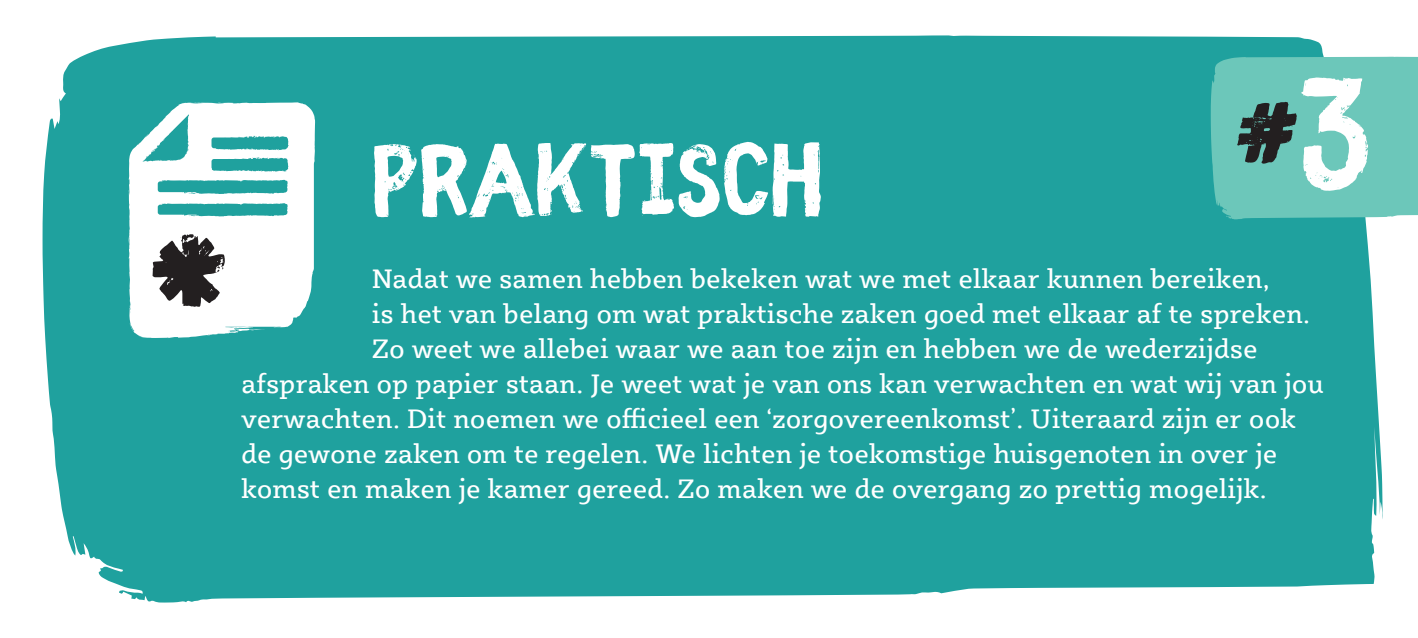
<style>
.page{position:relative;width:1418px;height:638px;background:#fff}
.page>*{position:absolute;margin:0;border:0;box-sizing:border-box;transform-origin:0 0}
.t1{font:164px "Fibre Vintage";color:#fff}
.t2{font:125.25px "Fibre Vintage";color:#231f20}
.t3{font:112.5px "Fibre Vintage";color:#fff}
.t4{font:27.5px "Sybilla Pro";color:#fff}
</style>
<div class="page">
<div style="left:42px;top:35px;width:1340px;height:567px;background:#1fa19e"></div>
<div style="left:1210px;top:57px;width:207px;height:162px;background:#6cc7ba"></div>
<svg style="left:128px;top:102px;width:187px;height:236px"></svg>
<svg style="left:152px;top:234px;width:73px;height:73px"></svg>
<p class="t3" style="left:372px;top:139px;width:453px">PRAKTISCH</p>
<p class="t1" style="left:1297px;top:75px;width:75px">3</p>
<p class="t2" style="left:1234px;top:85px;width:66px">#</p>
<p class="t4" style="left:372px;top:261px;width:899px">Nadat we samen hebben bekeken wat we met elkaar kunnen bereiken,</p>
<p class="t4" style="left:372px;top:296px;width:940px">is het van belang om wat praktische zaken goed met elkaar af te spreken.</p>
<p class="t4" style="left:372px;top:331px;width:887px">Zo weet we allebei waar we aan toe zijn en hebben we de wederzijdse</p>
<p class="t4" style="left:241px;top:366px;width:1084px">afspraken op papier staan. Je weet wat je van ons kan verwachten en wat wij van jou</p>
<p class="t4" style="left:241px;top:401px;width:1056px">verwachten. Dit noemen we officieel een ‘zorgovereenkomst’. Uiteraard zijn er ook</p>
<p class="t4" style="left:241px;top:436px;width:1037px">de gewone zaken om te regelen. We lichten je toekomstige huisgenoten in over je</p>
<p class="t4" style="left:241px;top:471px;width:1027px">komst en maken je kamer gereed. Zo maken we de overgang zo prettig mogelijk.</p>
</div>
